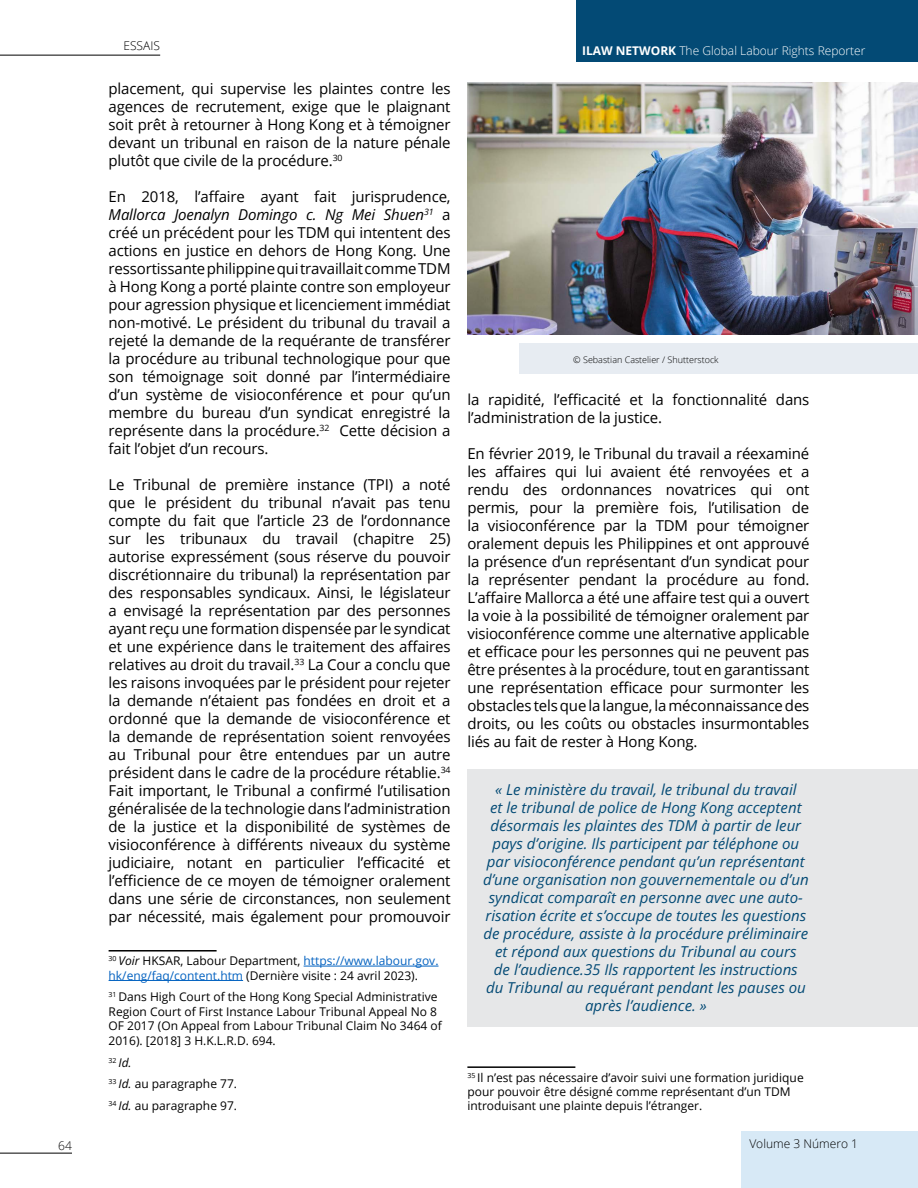
<style>
.page{position:relative;width:918px;height:1188px;background:#fff}
.page>*{position:absolute;margin:0;border:0;box-sizing:border-box;transform-origin:0 0}
.t1{font:15px/18px "Open Sans";letter-spacing:-.01em;color:#000;text-align:justify}
.t2{font:italic 15px/18px "Open Sans";color:#034a75;text-align:center}
.t3{font:12px/14.4px "Open Sans";color:#000}
.t4{font:300 12px "Open Sans";color:#fff}
.t5{font:300 12px "Open Sans";color:#000}
.t6{font:300 9px "Open Sans";color:#000}
.s1{font-style:italic}
.s2{color:#0563c1}
.s3{font-weight:700}
</style>
<div class="page">
<div style="left:742px;top:1131px;width:176px;height:57px;background:#d7e9f6"></div>
<div style="left:576px;top:0;width:342px;height:62px;background:#034a75"></div>
<hr style="left:0;top:55px;width:160px;height:1px;background:#000">
<hr style="left:0;top:1153px;width:72px;height:1px;background:#000">
<div style="left:467px;top:770px;width:451px;height:257px;background:#e6e7e8"></div>
<hr style="left:109px;top:950px;width:108px;height:2px;background:#000">
<hr style="left:304px;top:966px;width:135px;height:1px;background:#0563c1">
<hr style="left:109px;top:980px;width:134px;height:1px;background:#0563c1">
<hr style="left:467px;top:1066px;width:108px;height:2px;background:#000">
<img style="left:467px;top:82px;width:451px;height:252px">
<div style="left:519px;top:343px;width:399px;height:31px;background:#e7ecf2"></div>
<p class="t5" style="left:123px;top:38px;width:38px">ESSAIS</p>
<p class="t1" style="left:109px;top:79px;width:344px">placement, qui supervise les plaintes contre les agences de recrutement, exige que le plaignant soit prêt à retourner à Hong Kong et à témoigner devant un tribunal en raison de la nature pénale plutôt que civile de la procédure.<sup>30</sup></p>
<p class="t1" style="left:109px;top:187px;width:344px">En 2018, l’affaire ayant fait jurisprudence, <span class="s1">Mallorca Joenalyn Domingo c. Ng Mei Shuen</span><sup>31</sup> a créé un précédent pour les TDM qui intentent des actions en justice en dehors de Hong Kong. Une ressortissante philippine qui travaillait comme TDM à Hong Kong a porté plainte contre son employeur pour agression physique et licenciement immédiat non-motivé. Le président du tribunal du travail a rejeté la demande de la requérante de transférer la procédure au tribunal technologique pour que son témoignage soit donné par l’intermédiaire d’un système de visioconférence et pour qu’un membre du bureau d’un syndicat enregistré la représente dans la procédure.<sup>32</sup> Cette décision a fait l’objet d’un recours.</p>
<p class="t1" style="left:109px;top:475px;width:344px">Le Tribunal de première instance (TPI) a noté que le président du tribunal n’avait pas tenu compte du fait que l’article 23 de l’ordonnance sur les tribunaux du travail (chapitre 25) autorise expressément (sous réserve du pouvoir discrétionnaire du tribunal) la représentation par des responsables syndicaux. Ainsi, le législateur a envisagé la représentation par des personnes ayant reçu une formation dispensée par le syndicat et une expérience dans le traitement des affaires relatives au droit du travail.<sup>33</sup> La Cour a conclu que les raisons invoquées par le président pour rejeter la demande n’étaient pas fondées en droit et a ordonné que la demande de visioconférence et la demande de représentation soient renvoyées au Tribunal pour être entendues par un autre président dans le cadre de la procédure rétablie.<sup>34<br></sup>Fait important, le Tribunal a confirmé l’utilisation généralisée de la technologie dans l’administration de la justice et la disponibilité de systèmes de visioconférence à différents niveaux du système judiciaire, notant en particulier l’efficacité et l’efficience de ce moyen de témoigner oralement dans une série de circonstances, non seulement par nécessité, mais également pour promouvoir</p>
<p class="t3" style="left:109px;top:953px;width:331px"><sup>30</sup> <span class="s1">Voir</span> HKSAR, Labour Department, <span class="s2">https://www.labour.gov. hk/eng/faq/content.htm</span> (Dernière visite : 24 avril 2023).</p>
<p class="t3" style="left:109px;top:990px;width:335px"><sup>31</sup> Dans High Court of the Hong Kong Special Administrative Region Court of First Instance Labour Tribunal Appeal No 8<br>OF 2017 (On Appeal from Labour Tribunal Claim No 3464 of 2016). [2018] 3 H.K.L.R.D. 694.</p>
<p class="t3" style="left:109px;top:1051px;width:130px;line-height:21.9px"><sup>32</sup> <span class="s1">Id.<br></span><sup>33</sup> <span class="s1">Id.</span> au paragraphe 77.<br><sup>34</sup> <span class="s1">Id.</span> au paragraphe 97.</p>
<p class="t4" style="left:582px;top:42px;width:285px"><span class="s3">ILAW NETWORK</span> The Global Labour Rights Reporter</p>
<p class="t6" style="left:573px;top:354px;width:147px">© Sebastian Castelier / Shutterstock</p>
<p class="t1" style="left:467px;top:390px;width:344px">la rapidité, l’efficacité et la fonctionnalité dans l’administration de la justice.</p>
<p class="t1" style="left:467px;top:444px;width:344px">En février 2019, le Tribunal du travail a réexaminé les affaires qui lui avaient été renvoyées et a rendu des ordonnances novatrices qui ont permis, pour la première fois, l’utilisation de la visioconférence par la TDM pour témoigner oralement depuis les Philippines et ont approuvé la présence d’un représentant d’un syndicat pour la représenter pendant la procédure au fond.<br>L’affaire Mallorca a été une affaire test qui a ouvert la voie à la possibilité de témoigner oralement par visioconférence comme une alternative applicable et efficace pour les personnes qui ne peuvent pas être présentes à la procédure, tout en garantissant une représentation efficace pour surmonter les obstacles tels que la langue, la méconnaissance des droits, ou les coûts ou obstacles insurmontables liés au fait de rester à Hong Kong.</p>
<p class="t2" style="left:483px;top:780px;width:327px">« Le ministère du travail, le tribunal du travail<br>et le tribunal de police de Hong Kong acceptent désormais les plaintes des TDM à partir de leur pays d’origine. Ils participent par téléphone ou par visioconférence pendant qu’un représentant d’une organisation non gouvernementale ou d’un syndicat comparaît en personne avec une auto&shy;risation écrite et s’occupe de toutes les questions de procédure, assiste à la procédure préliminaire et répond aux questions du Tribunal au cours<br>de l’audience.35 Ils rapportent les instructions<br>du Tribunal au requérant pendant les pauses ou après l’audience. »</p>
<p class="t3" style="left:467px;top:1070px;width:338px"><sup>35</sup> Il n’est pas nécessaire d’avoir suivi une formation juridique pour pouvoir être désigné comme représentant d’un TDM introduisant une plainte depuis l’étranger.</p>
<p class="t5" style="left:58px;top:1137px;width:15px">64</p>
<p class="t5" style="left:749px;top:1136px;width:110px">Volume 3 Número 1</p>
</div>
